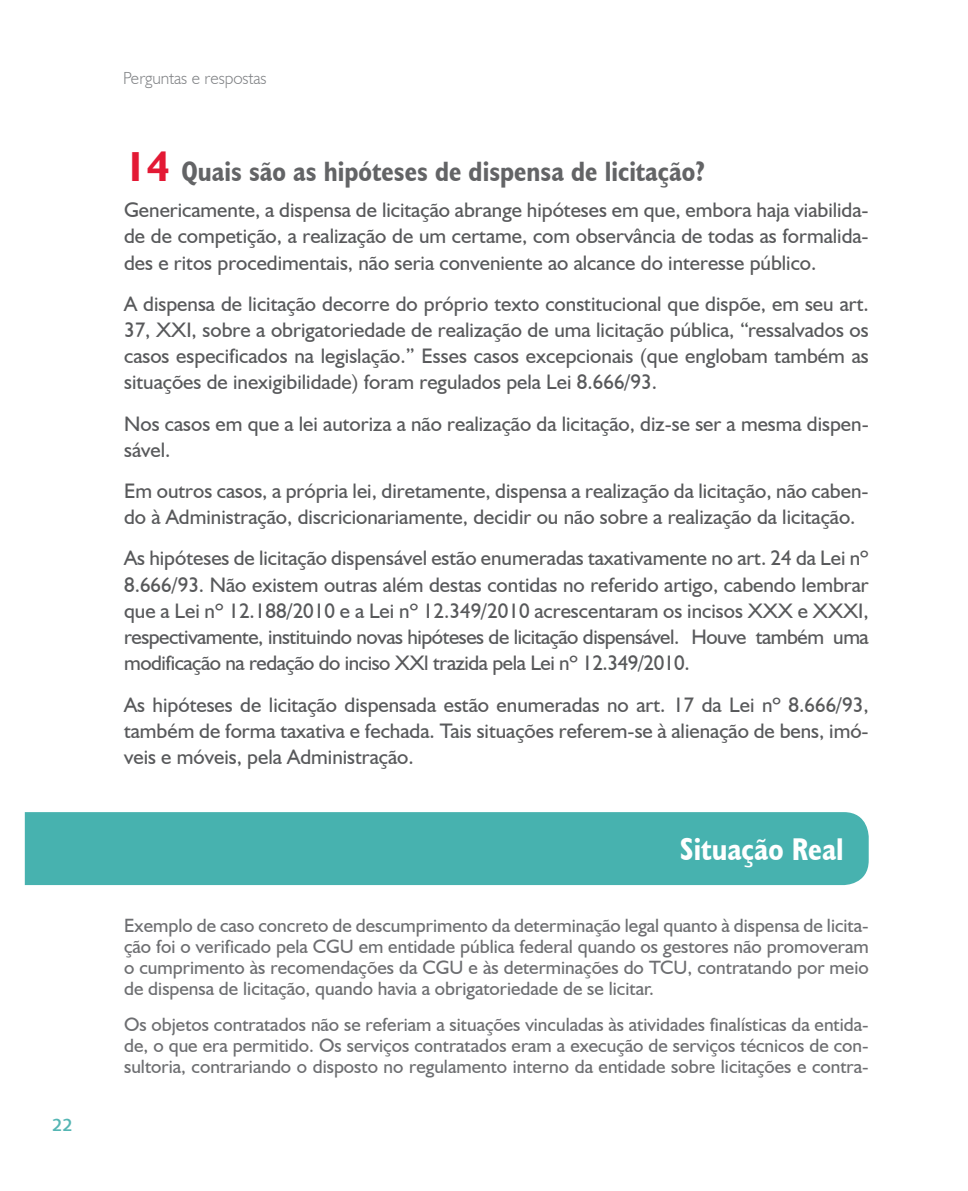
<style>
.page{position:relative;width:968px;height:1191px;background:#fff}
.page>*{position:absolute;margin:0;border:0;box-sizing:border-box;transform-origin:0 0}
.t1{font:700 condensed 31.5px "Humanist 521 BT";color:#fff}
.t2{font:700 condensed 28px "Humanist 521 BT";color:#636466}
.t3{font:21px/26.2px "Humanist 521 BT";color:#58595b;text-align:justify}
.t4{font:19.25px/21px "Humanist 521 BT";color:#6d6e71;text-align:justify}
.t5{font:300 17.5px "Humanist 521 BT";color:#808285}
.t6{font:17.5px "Humanist 531 BT Bold A";color:#55b6b4}
.s1{font-stretch:normal;font-size:42px;color:#e31934}
</style>
<div class="page">
<div style="left:25px;top:812px;width:843px;height:73px;background:#47b2af"></div>
<p class="t6" style="left:52px;top:1114px;width:22px">22</p>
<p class="t5" style="left:123px;top:68px;width:145px">Perguntas e respostas</p>
<h2 class="t2" style="left:124px;top:154px;width:582px"><span class="s1">14</span> Quais são as hipóteses de dispensa de licitação?</h2>
<p class="t3" style="left:124px;top:196px;width:746px">Genericamente, a dispensa de licitação abrange hipóteses em que, embora haja viabilida&shy;de de competição, a realização de um certame, com observância de todas as formalida&shy;des e ritos procedimentais, não seria conveniente ao alcance do interesse público.</p>
<p class="t3" style="left:124px;top:290px;width:746px">A dispensa de licitação decorre do próprio texto constitucional que dispõe, em seu art.<br>37, XXI, sobre a obrigatoriedade de realização de uma licitação pública, “ressalvados os casos especificados na legislação.” Esses casos excepcionais (que englobam também as situações de inexigibilidade) foram regulados pela Lei 8.666/93.</p>
<p class="t3" style="left:124px;top:410px;width:746px">Nos casos em que a lei autoriza a não realização da licitação, diz-se ser a mesma dispen&shy;sável.</p>
<p class="t3" style="left:124px;top:477px;width:746px">Em outros casos, a própria lei, diretamente, dispensa a realização da licitação, não caben&shy;do à Administração, discricionariamente, decidir ou não sobre a realização da licitação.</p>
<p class="t3" style="left:124px;top:545px;width:746px">As hipóteses de licitação dispensável estão enumeradas taxativamente no art. 24 da Lei nº 8.666/93. Não existem outras além destas contidas no referido artigo, cabendo lembrar que a Lei nº 12.188/2010 e a Lei nº 12.349/2010 acrescentaram os incisos XXX e XXXI, respectivamente, instituindo novas hipóteses de licitação dispensável. Houve também uma modificação na redação do inciso XXl trazida pela Lei nº 12.349/2010.</p>
<p class="t3" style="left:124px;top:691px;width:746px">As hipóteses de licitação dispensada estão enumeradas no art. 17 da Lei nº 8.666/93, também de forma taxativa e fechada. Tais situações referem-se à alienação de bens, imó&shy;veis e móveis, pela Administração.</p>
<h1 class="t1" style="left:679px;top:829px;width:165px">Situação Real</h1>
<p class="t4" style="left:124px;top:914px;width:746px">Exemplo de caso concreto de descumprimento da determinação legal quanto à dispensa de licita&shy;ção foi o verificado pela CGU em entidade pública federal quando os gestores não promoveram o cumprimento às recomendações da CGU e às determinações do TCU, contratando por meio de dispensa de licitação, quando havia a obrigatoriedade de se licitar.</p>
<p class="t4" style="left:124px;top:1013px;width:746px">Os objetos contratados não se referiam a situações vinculadas às atividades finalísticas da entida&shy;de, o que era permitido. Os serviços contratados eram a execução de serviços técnicos de con&shy;sultoria, contrariando o disposto no regulamento interno da entidade sobre licitações e contra-</p>
</div>
